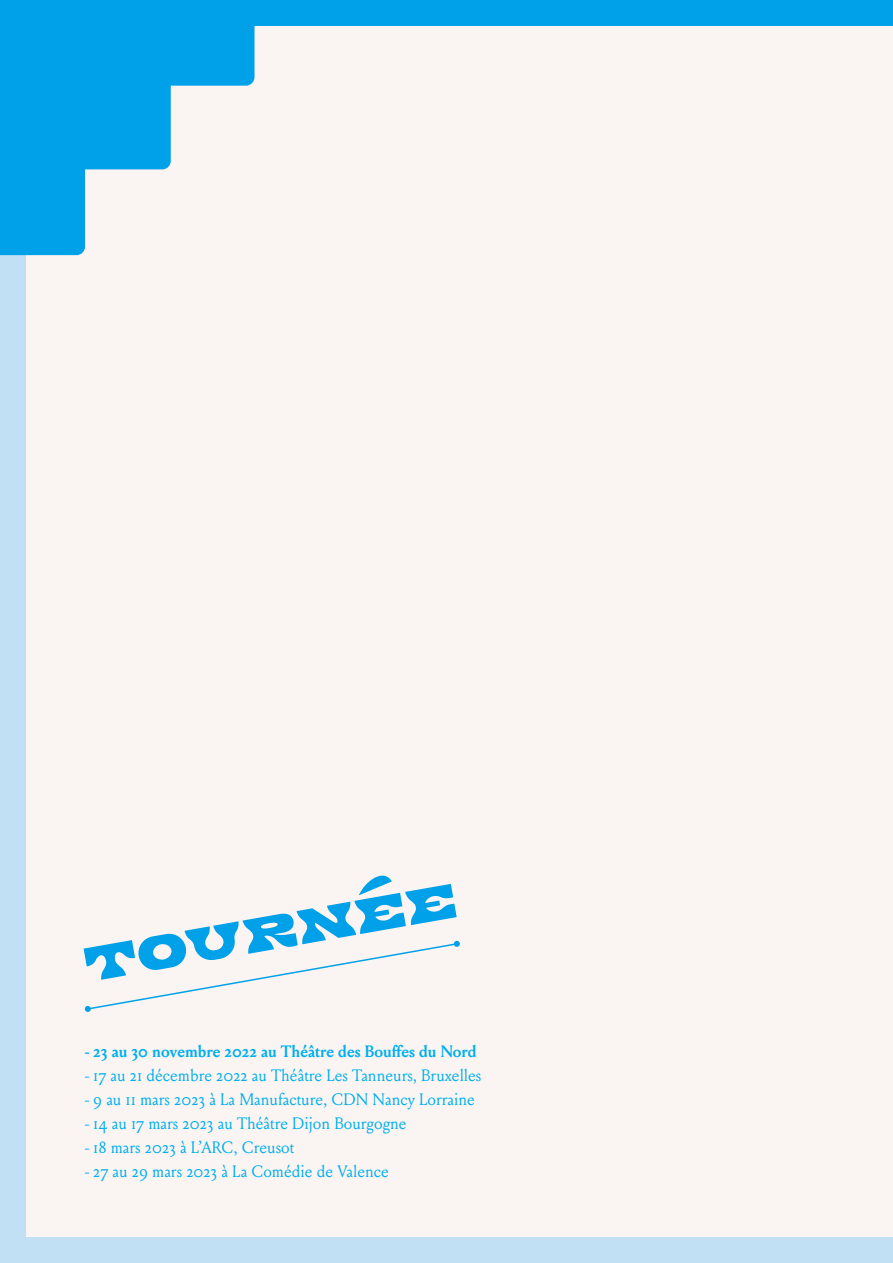
<style>
.page{position:relative;width:893px;height:1263px;background:#faf5f2}
.page>*{position:absolute;margin:0;border:0;box-sizing:border-box;transform-origin:0 0}
.Petit_titre{font:67.5px "BOUFFES22 V8 Regular";color:#00a1e8}
.Louize_bold{font:16.5px "Louize";color:#00aeef}
.Louize_bold-2{font:700 16.5px "Louize";color:#00aeef}
</style>
<div class="page">
<div style="left:0;top:0;width:26px;height:1263px;background:#c1e0f4"></div>
<div style="left:0;top:1237px;width:893px;height:26px;background:#c1e0f4"></div>
<div style="left:0;top:0;width:893px;height:26px;background:#00a1e8"></div>
<svg style="left:0;top:26px;width:255px;height:229px"></svg>
<svg style="left:85px;top:943px;width:370px;height:69px"></svg>
<div style="left:454px;top:940px;width:6px;height:7px;background:#00a1e8;border-radius:50%"></div>
<p class="Petit_titre" style="left:77px;top:929px;width:380px;rotate:-10deg">TOURNÉE</p>
<p class="Louize_bold-2" style="left:85px;top:1038px;width:393px">- 23 au 30 novembre 2022 au Théâtre des Bouffes du Nord</p>
<p class="Louize_bold" style="left:85px;top:1063px;width:398px">- 17 au 21 décembre 2022 au Théâtre Les Tanneurs, Bruxelles</p>
<p class="Louize_bold" style="left:85px;top:1087px;width:391px">- 9 au 11 mars 2023 à La Manufacture, CDN Nancy Lorraine</p>
<p class="Louize_bold" style="left:85px;top:1112px;width:323px">- 14 au 17 mars 2023 au Théâtre Dijon Bourgogne</p>
<p class="Louize_bold" style="left:85px;top:1136px;width:211px">- 18 mars 2023 à L’ARC, Creusot</p>
<p class="Louize_bold" style="left:85px;top:1160px;width:305px">- 27 au 29 mars 2023 à La Comédie de Valence</p>
</div>
